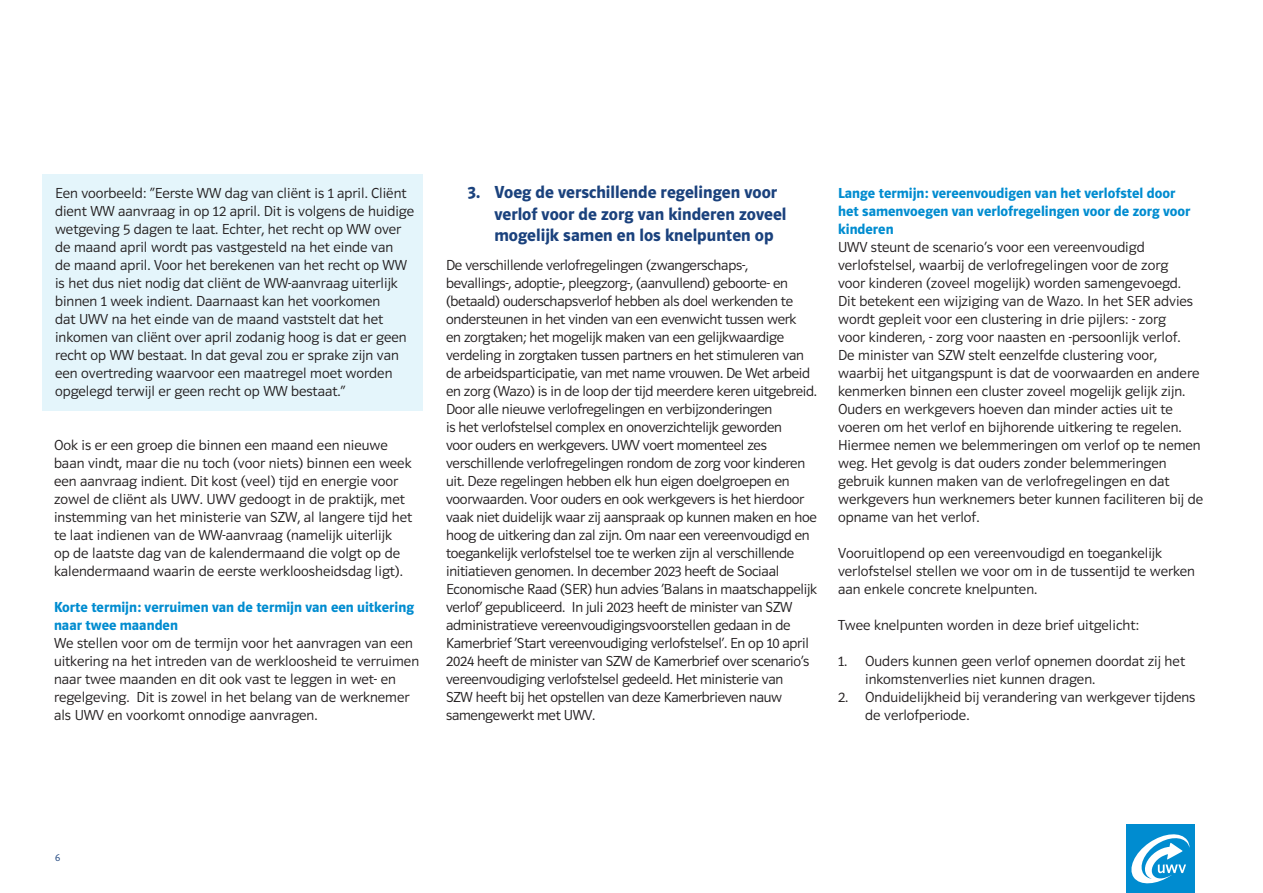
<style>
.page{position:relative;width:1263px;height:893px;background:#fff}
.page>*{position:absolute;margin:0;border:0;box-sizing:border-box;transform-origin:0 0}
.t1{font:700 18px/21.6px "UWV Sans 2010";color:#1b427d}
.t2{font:300 15px/18px "UWV Sans 2010";color:#231f20}
.t3{font:300 15px/18px "UWV Sans 2010";letter-spacing:-.02em;color:#231f20}
.t4{font:700 15px/18px "UWV Sans 2010";color:#008cd0}
.t5{font:300 10.5px "UWV Sans 2010";color:#1b427d}
</style>
<div class="page">
<div style="left:43px;top:174px;width:380px;height:236px;background:#e4f5fb"></div>
<div style="left:1126px;top:825px;width:69px;height:68px;background:#008cd0"></div>
<svg style="left:1131px;top:834px;width:58px;height:50px"></svg>
<p class="t2" style="left:55px;top:184px;width:361px">Een voorbeeld: “Eerste WW dag van cliënt is 1 april. Cliënt dient WW aanvraag in op 12 april. Dit is volgens de huidige wetgeving 5 dagen te laat. Echter, het recht op WW over de maand april wordt pas vastgesteld na het einde van<br>de maand april. Voor het berekenen van het recht op WW is het dus niet nodig dat cliënt de WW-aanvraag uiterlijk binnen 1 week indient. Daarnaast kan het voorkomen<br>dat UWV na het einde van de maand vaststelt dat het inkomen van cliënt over april zodanig hoog is dat er geen recht op WW bestaat. In dat geval zou er sprake zijn van een overtreding waarvoor een maatregel moet worden opgelegd terwijl er geen recht op WW bestaat.”</p>
<p class="t2" style="left:54px;top:436px;width:360px">Ook is er een groep die binnen een maand een nieuwe baan vindt, maar die nu toch (voor niets) binnen een week een aanvraag indient. Dit kost (veel) tijd en energie voor zowel de cliënt als UWV. UWV gedoogt in de praktijk, met instemming van het ministerie van SZW, al langere tijd het te laat indienen van de WW-aanvraag (namelijk uiterlijk<br>op de laatste dag van de kalendermaand die volgt op de kalendermaand waarin de eerste werkloosheidsdag ligt).</p>
<p class="t4" style="left:54px;top:598px;width:362px">Korte termijn: verruimen van de termijn van een uitkering naar twee maanden</p>
<p class="t2" style="left:54px;top:634px;width:367px">We stellen voor om de termijn voor het aanvragen van een uitkering na het intreden van de werkloosheid te verruimen naar twee maanden en dit ook vast te leggen in wet- en regelgeving. Dit is zowel in het belang van de werknemer als UWV en voorkomt onnodige aanvragen.</p>
<p class="t1" style="left:494px;top:181px;width:294px;text-indent:-27px">3. Voeg de verschillende regelingen voor verlof voor de zorg van kinderen zoveel mogelijk samen en los knelpunten op</p>
<p class="t3" style="left:446px;top:256px;width:372px">De verschillende verlofregelingen (zwangerschaps-, bevallings-, adoptie-, pleegzorg-, (aanvullend) geboorte- en (betaald) ouderschapsverlof hebben als doel werkenden te ondersteunen in het vinden van een evenwicht tussen werk<br>en zorgtaken; het mogelijk maken van een gelijkwaardige verdeling in zorgtaken tussen partners en het stimuleren van de arbeidsparticipatie, van met name vrouwen. De Wet arbeid en zorg (Wazo) is in de loop der tijd meerdere keren uitgebreid.<br>Door alle nieuwe verlofregelingen en verbijzonderingen<br>is het verlofstelsel complex en onoverzichtelijk geworden<br>voor ouders en werkgevers. UWV voert momenteel zes verschillende verlofregelingen rondom de zorg voor kinderen uit. Deze regelingen hebben elk hun eigen doelgroepen en voorwaarden. Voor ouders en ook werkgevers is het hierdoor vaak niet duidelijk waar zij aanspraak op kunnen maken en hoe hoog de uitkering dan zal zijn. Om naar een vereenvoudigd en toegankelijk verlofstelsel toe te werken zijn al verschillende initiatieven genomen. In december 2023 heeft de Sociaal Economische Raad (SER) hun advies ‘Balans in maatschappelijk verlof’ gepubliceerd. In juli 2023 heeft de minister van SZW administratieve vereenvoudigingsvoorstellen gedaan in de Kamerbrief ‘Start vereenvoudiging verlofstelsel’. En op 10 april 2024 heeft de minister van SZW de Kamerbrief over scenario’s vereenvoudiging verlofstelsel gedeeld. Het ministerie van<br>SZW heeft bij het opstellen van deze Kamerbrieven nauw samengewerkt met UWV.</p>
<p class="t4" style="left:838px;top:184px;width:354px">Lange termijn: vereenvoudigen van het verlofstel door het samenvoegen van verlofregelingen voor de zorg voor kinderen</p>
<p class="t2" style="left:838px;top:238px;width:366px">UWV steunt de scenario’s voor een vereenvoudigd verlofstelsel, waarbij de verlofregelingen voor de zorg<br>voor kinderen (zoveel mogelijk) worden samengevoegd.<br>Dit betekent een wijziging van de Wazo. In het SER advies wordt gepleit voor een clustering in drie pijlers: - zorg<br>voor kinderen, - zorg voor naasten en -persoonlijk verlof.<br>De minister van SZW stelt eenzelfde clustering voor, waarbij het uitgangspunt is dat de voorwaarden en andere kenmerken binnen een cluster zoveel mogelijk gelijk zijn.<br>Ouders en werkgevers hoeven dan minder acties uit te voeren om het verlof en bijhorende uitkering te regelen.<br>Hiermee nemen we belemmeringen om verlof op te nemen weg. Het gevolg is dat ouders zonder belemmeringen gebruik kunnen maken van de verlofregelingen en dat werkgevers hun werknemers beter kunnen faciliteren bij de opname van het verlof.</p>
<p class="t2" style="left:838px;top:544px;width:358px">Vooruitlopend op een vereenvoudigd en toegankelijk verlofstelsel stellen we voor om in de tussentijd te werken aan enkele concrete knelpunten.</p>
<p class="t2" style="left:838px;top:616px;width:302px">Twee knelpunten worden in deze brief uitgelicht:</p>
<p class="t2" style="left:865px;top:652px;width:321px;text-indent:-27px">1. Ouders kunnen geen verlof opnemen doordat zij het inkomstenverlies niet kunnen dragen.</p>
<p class="t2" style="left:865px;top:688px;width:332px;text-indent:-27px">2. Onduidelijkheid bij verandering van werkgever tijdens de verlofperiode.</p>
<p class="t5" style="left:55px;top:852px;width:6px">6</p>
</div>
